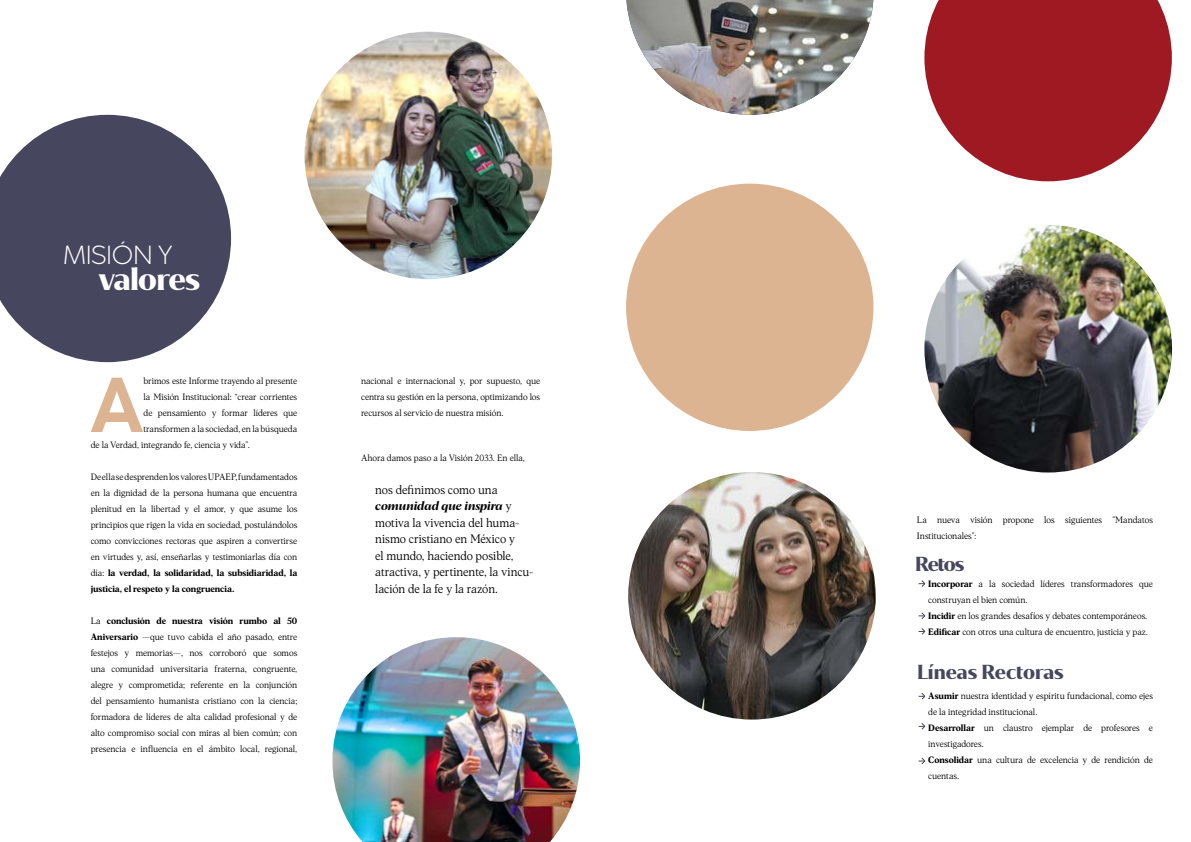
<style>
.page{position:relative;width:1191px;height:842px;background:#fff}
.page>*{position:absolute;margin:0;border:0;box-sizing:border-box;transform-origin:0 0}
.t1{font:77.3px "Coco Sharp";color:#ddb492}
.t2{font:700 30.6px "Jazmin";letter-spacing:-.025em;color:#fff}
.t3{font:26.1px "Coco Sharp";letter-spacing:-.025em;color:#fff}
.t4{font:700 19.5px "Jazmin";color:#46475e}
.t5{font:300 12px/16.5px "Albra Text";letter-spacing:-.01em;color:#000}
.t6{font:italic 12px "Albra Semi";color:#000}
.t7{font:300 9px/16px "Albra Text";color:#000;text-align:justify}
.t8{font:9px/16px "Albra Text Semi";color:#000}
.s1{font-family:"Albra Text";font-weight:300}
.s2{font-family:"Albra Text Semi";font-weight:400}
.s3{font-family:"Albra Text";font-weight:300;font-style:normal}
</style>
<div class="page">
<img style="left:304px;top:32px;width:248px;height:247px;border-radius:124px">
<img style="left:332px;top:637px;width:248px;height:205px">
<div style="left:626px;top:184px;width:247px;height:247px;background:#ddb492;border-radius:50%"></div>
<svg style="left:924px;top:0;width:247px;height:181px;fill:#9f1922"></svg>
<img style="left:626px;top:0;width:247px;height:115px">
<svg style="left:0;top:115px;width:231px;height:247px;fill:#46475e"></svg>
<img style="left:628px;top:472px;width:247px;height:247px;border-radius:124px">
<img style="left:924px;top:225px;width:248px;height:247px;border-radius:124px">
<svg style="left:918px;top:580px;width:7px;height:7px"></svg>
<svg style="left:918px;top:693px;width:7px;height:6px"></svg>
<svg style="left:918px;top:723px;width:7px;height:7px"></svg>
<svg style="left:918px;top:758px;width:7px;height:6px"></svg>
<svg style="left:918px;top:612px;width:7px;height:7px"></svg>
<svg style="left:918px;top:628px;width:7px;height:7px"></svg>
<h3 class="t3" style="left:63px;top:239px;width:111px">MISIÓN Y</h3>
<h2 class="t2" style="left:99px;top:260px;width:103px">valores</h2>
<h1 class="t1" style="left:90px;top:357px;width:55px">A</h1>
<p class="t7" style="left:143px;top:372px;width:155px">brimos este Informe trayendo al presente</p>
<p class="t7" style="left:143px;top:388px;width:155px">la Misión Institucional: “crear corrientes</p>
<p class="t7" style="left:143px;top:404px;width:155px">de pensamiento y formar líderes que</p>
<p class="t7" style="left:143px;top:420px;width:155px">transformen a la sociedad, en la búsqueda</p>
<p class="t7" style="left:91px;top:436px;width:161px">de la Verdad, integrando fe, ciencia y vida”.</p>
<p class="t7" style="left:91px;top:468px;width:208px">De ella se desprenden los valores UPAEP, fundamentados en la dignidad de la persona humana que encuentra plenitud en la libertad y el amor, y que asume los principios que rigen la vida en sociedad, postulándolos como convicciones rectoras que aspiren a convertirse en virtudes y, así, enseñarlas y testimoniarlas día con</p>
<p class="t8" style="left:91px;top:564px;width:208px"><span class="s1">día:</span> la verdad, la solidaridad, la subsidiaridad, la justicia, el respeto y la congruencia.</p>
<p class="t8" style="left:91px;top:612px;width:208px"><span class="s1">La</span> conclusión de nuestra visión rumbo al 50</p>
<p class="t7" style="left:91px;top:628px;width:208px"><span class="s2">Aniversario</span> —que tuvo cabida el año pasado, entre festejos y memorias—, nos corroboró que somos una comunidad universitaria fraterna, congruente, alegre y comprometida; referente en la conjunción del pensamiento humanista cristiano con la ciencia; formadora de líderes de alta calidad profesional y de alto compromiso social con miras al bien común; con presencia e influencia en el ámbito local, regional,</p>
<p class="t7" style="left:361px;top:372px;width:181px">nacional e internacional y, por supuesto, que centra su gestión en la persona, optimizando los recursos al servicio de nuestra misión.</p>
<p class="t7" style="left:361px;top:449px;width:165px">Ahora damos paso a la Visión 2033. En ella,</p>
<h3 class="t5" style="left:375px;top:481px;width:124px">nos definimos como una</h3>
<h3 class="t6" style="left:375px;top:497px;width:138px">comunidad que inspira <span class="s3">y</span></h3>
<h3 class="t5" style="left:375px;top:514px;width:160px">motiva la vivencia del huma&shy;nismo cristiano en México y<br>el mundo, haciendo posible, atractiva, y pertinente, la vincu&shy;lación de la fe y la razón.</h3>
<p class="t7" style="left:917px;top:511px;width:237px">La nueva visión propone los siguientes ”Mandatos<br>Institucionales”:</p>
<h3 class="t4" style="left:915px;top:552px;width:51px">Retos</h3>
<p class="t7" style="left:928px;top:575px;width:226px;text-align:left"><span class="s2">Incorporar</span> a la sociedad líderes transformadores que construyan el bien común.<br><span class="s2">Incidir</span> en los grandes desafíos y debates contemporáneos.<br><span class="s2">Edificar</span> con otros una cultura de encuentro, justicia y paz.</p>
<h3 class="t4" style="left:917px;top:660px;width:148px">Líneas Rectoras</h3>
<p class="t7" style="left:928px;top:687px;width:226px;text-align:left"><span class="s2">Asumir</span> nuestra identidad y espíritu fundacional, como ejes de la integridad institucional.<br><span class="s2">Desarrollar</span> un claustro ejemplar de profesores e investigadores.<br><span class="s2">Consolidar</span> una cultura de excelencia y de rendición de cuentas.</p>
</div>
